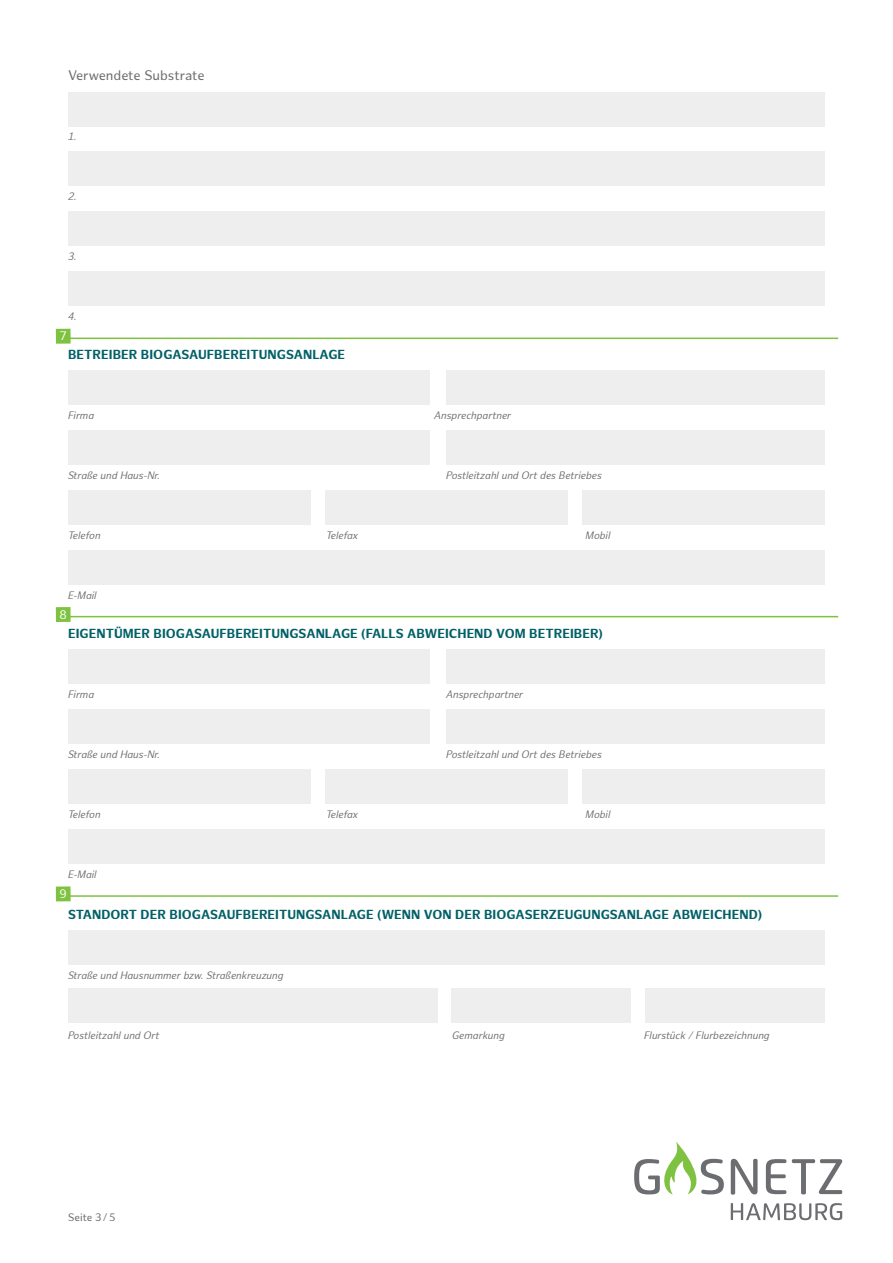
<style>
.page{position:relative;width:893px;height:1263px;background:#fff}
.page>*{position:absolute;margin:0;border:0;box-sizing:border-box;transform-origin:0 0}
.t1{font:13.5px "Hamburg Sans";letter-spacing:-.01em;color:#6c6d70}
.t2{font:700 12.75px "Hamburg Sans";letter-spacing:.005em;color:#006067}
.t3{font:12px "Hamburg Sans";color:#fff}
.t4{font:italic 10.5px "Hamburg Sans";color:#6c6d70}
.t5{font:10.5px "Hamburg Sans";color:#6c6d70}
</style>
<div class="page">
<svg style="left:731px;top:1203px;width:111px;height:17px"></svg>
<svg style="left:634px;top:1142px;width:90px;height:52px"></svg>
<svg style="left:731px;top:1159px;width:27px;height:36px"></svg>
<svg style="left:766px;top:1159px;width:20px;height:35px"></svg>
<svg style="left:792px;top:1159px;width:50px;height:35px"></svg>
<div style="left:68px;top:92px;width:757px;height:34px;background:#eeeeef"></div>
<div style="left:68px;top:151px;width:757px;height:34px;background:#eeeeef"></div>
<div style="left:68px;top:212px;width:757px;height:34px;background:#eeeeef"></div>
<div style="left:68px;top:272px;width:757px;height:34px;background:#eeeeef"></div>
<hr style="left:65px;top:338px;width:773px;height:1px;background:#7fc241">
<div style="left:56px;top:329px;width:15px;height:15px;background:#7fc241"></div>
<hr style="left:65px;top:616px;width:773px;height:1px;background:#7fc241">
<div style="left:56px;top:607px;width:15px;height:15px;background:#7fc241"></div>
<hr style="left:65px;top:895px;width:773px;height:2px;background:#7fc241">
<div style="left:56px;top:886px;width:15px;height:15px;background:#7fc241"></div>
<div style="left:446px;top:371px;width:379px;height:34px;background:#eeeeef"></div>
<div style="left:446px;top:430px;width:379px;height:34px;background:#eeeeef"></div>
<div style="left:68px;top:371px;width:362px;height:34px;background:#eeeeef"></div>
<div style="left:68px;top:430px;width:362px;height:34px;background:#eeeeef"></div>
<div style="left:68px;top:491px;width:242px;height:34px;background:#eeeeef"></div>
<div style="left:68px;top:551px;width:757px;height:34px;background:#eeeeef"></div>
<div style="left:325px;top:491px;width:243px;height:34px;background:#eeeeef"></div>
<div style="left:583px;top:491px;width:242px;height:34px;background:#eeeeef"></div>
<div style="left:446px;top:650px;width:379px;height:34px;background:#eeeeef"></div>
<div style="left:446px;top:709px;width:379px;height:34px;background:#eeeeef"></div>
<div style="left:68px;top:650px;width:362px;height:34px;background:#eeeeef"></div>
<div style="left:68px;top:709px;width:362px;height:34px;background:#eeeeef"></div>
<div style="left:68px;top:770px;width:242px;height:34px;background:#eeeeef"></div>
<div style="left:68px;top:830px;width:757px;height:34px;background:#eeeeef"></div>
<div style="left:325px;top:770px;width:243px;height:34px;background:#eeeeef"></div>
<div style="left:583px;top:770px;width:242px;height:34px;background:#eeeeef"></div>
<div style="left:68px;top:930px;width:757px;height:34px;background:#eeeeef"></div>
<div style="left:68px;top:989px;width:369px;height:34px;background:#eeeeef"></div>
<div style="left:645px;top:989px;width:180px;height:34px;background:#eeeeef"></div>
<div style="left:451px;top:989px;width:180px;height:34px;background:#eeeeef"></div>
<p class="t1" style="left:68px;top:68px;width:138px">Verwendete Substrate</p>
<p class="t4" style="left:68px;top:130px;width:10px">1.</p>
<p class="t4" style="left:68px;top:190px;width:10px">2.</p>
<p class="t4" style="left:68px;top:250px;width:10px">3.</p>
<p class="t4" style="left:68px;top:310px;width:10px">4.</p>
<p class="t2" style="left:68px;top:347px;width:279px">BETREIBER BIOGASAUFBEREITUNGSANLAGE</p>
<p class="t3" style="left:60px;top:329px;width:9px">7</p>
<p class="t4" style="left:68px;top:409px;width:28px">Firma</p>
<p class="t4" style="left:434px;top:409px;width:79px">Ansprechpartner</p>
<p class="t4" style="left:68px;top:469px;width:93px">Straße und Haus-Nr.</p>
<p class="t4" style="left:446px;top:469px;width:157px">Postleitzahl und Ort des Betriebes</p>
<p class="t4" style="left:68px;top:529px;width:34px">Telefon</p>
<p class="t4" style="left:326px;top:529px;width:34px">Telefax</p>
<p class="t4" style="left:586px;top:529px;width:26px">Mobil</p>
<p class="t4" style="left:68px;top:589px;width:30px">E-Mail</p>
<p class="t2" style="left:68px;top:626px;width:536px">EIGENTÜMER BIOGASAUFBEREITUNGSANLAGE (FALLS ABWEICHEND VOM BETREIBER)</p>
<p class="t3" style="left:60px;top:608px;width:9px">8</p>
<p class="t4" style="left:68px;top:688px;width:28px">Firma</p>
<p class="t4" style="left:446px;top:688px;width:79px">Ansprechpartner</p>
<p class="t4" style="left:68px;top:748px;width:93px">Straße und Haus-Nr.</p>
<p class="t4" style="left:446px;top:748px;width:157px">Postleitzahl und Ort des Betriebes</p>
<p class="t4" style="left:68px;top:808px;width:34px">Telefon</p>
<p class="t4" style="left:326px;top:808px;width:34px">Telefax</p>
<p class="t4" style="left:586px;top:808px;width:26px">Mobil</p>
<p class="t4" style="left:68px;top:868px;width:30px">E-Mail</p>
<p class="t2" style="left:68px;top:907px;width:696px">STANDORT DER BIOGASAUFBEREITUNGSANLAGE (WENN VON DER BIOGASERZEUGUNGSANLAGE ABWEICHEND)</p>
<p class="t3" style="left:60px;top:887px;width:9px">9</p>
<p class="t4" style="left:68px;top:969px;width:217px">Straße und Hausnummer bzw. Straßenkreuzung</p>
<p class="t4" style="left:68px;top:1029px;width:93px">Postleitzahl und Ort</p>
<p class="t4" style="left:452px;top:1029px;width:54px">Gemarkung</p>
<p class="t4" style="left:644px;top:1029px;width:127px">Flurstück / Flurbezeichnung</p>
<p class="t5" style="left:68px;top:1211px;width:49px">Seite 3/5</p>
</div>
